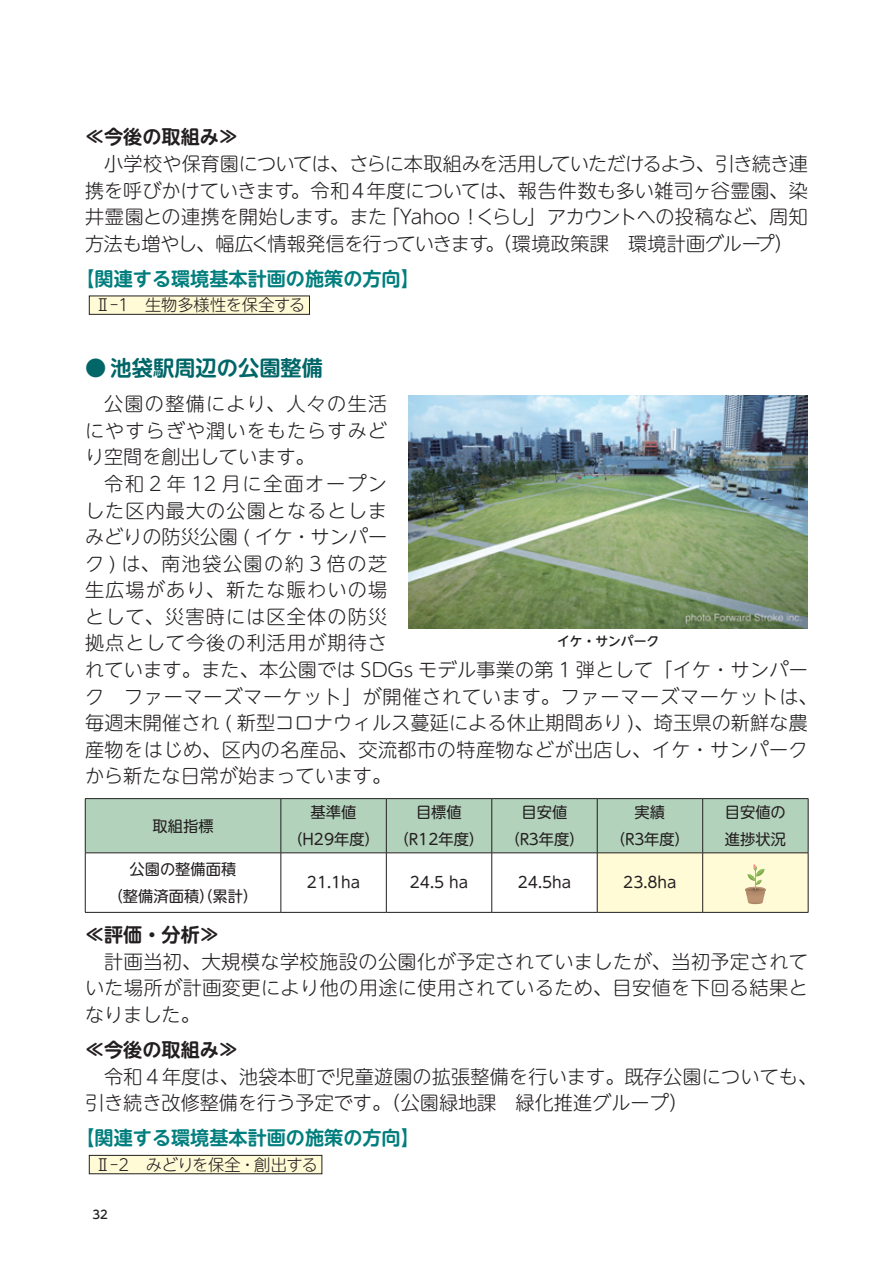
<style>
.page{position:relative;width:893px;height:1263px;background:#fff}
.page>*{position:absolute;margin:0;border:0;box-sizing:border-box;transform-origin:0 0}
.t1{font:700 21.3px "UD Shin M Go Pro De";color:#016668}
.t2{font:300 19.2px/26.5px "UD Shin M Go Pro";letter-spacing:.02em;color:#231f20;text-align:justify}
.t3{font:700 19.2px "UD Shin M Go Pro De";color:#007e7d}
.t4{font:700 19.2px "UD Shin M Go Pro De";color:#231f20}
.t5{font:300 16.2px "UD Shin M Go Pro";letter-spacing:-.025em;color:#231f20}
.t6{font:15.3px/26.5px "UD Shin M Go Pro";color:#231f20;text-align:center}
.t7{font:500 12.9px "UD Shin M Go Pro";color:#231f20}
.t8{font:500 11.7px "UD Shin M Go Pro";color:#231f20}
</style>
<div class="page">
<div style="left:89px;top:1155px;width:233px;height:19px;background:#fffbd6"></div>
<div style="left:89px;top:1155px;width:233px;height:19px;border:1px solid #231f20"></div>
<hr style="left:85px;top:798px;width:196px;height:1px;background:#231f20">
<hr style="left:281px;top:798px;width:105px;height:1px;background:#231f20">
<hr style="left:386px;top:798px;width:106px;height:1px;background:#231f20">
<hr style="left:492px;top:798px;width:105px;height:1px;background:#231f20">
<hr style="left:597px;top:798px;width:106px;height:1px;background:#231f20">
<hr style="left:703px;top:798px;width:105px;height:1px;background:#231f20">
<hr style="left:808px;top:799px;width:1px;height:54px;background:#231f20">
<hr style="left:808px;top:853px;width:1px;height:59px;background:#231f20">
<hr style="left:85px;top:912px;width:196px;height:1px;background:#231f20">
<hr style="left:281px;top:912px;width:105px;height:1px;background:#231f20">
<hr style="left:386px;top:912px;width:106px;height:1px;background:#231f20">
<hr style="left:492px;top:912px;width:105px;height:1px;background:#231f20">
<hr style="left:597px;top:912px;width:106px;height:1px;background:#231f20">
<hr style="left:703px;top:912px;width:105px;height:1px;background:#231f20">
<svg style="left:85px;top:799px;width:723px;height:113px"></svg>
<div style="left:89px;top:296px;width:220px;height:18px;background:#fffbd6"></div>
<div style="left:89px;top:296px;width:221px;height:19px;border:1px solid #231f20"></div>
<img style="left:408px;top:395px;width:400px;height:233px">
<p class="t4" style="left:85px;top:121px;width:155px">≪今後の取組み≫</p>
<p class="t2" style="left:85px;top:149px;width:724px;text-indent:19px">小学校や保育園については、さらに本取組みを活用していただけるよう、引き続き連携を呼びかけていきます。令和４年度については、報告件数も多い雑司ヶ谷霊園、染井霊園との連携を開始します。また「Yahoo！くらし」アカウントへの投稿など、周知方法も増やし、幅広く情報発信を行っていきます。（環境政策課　環境計画グループ）</p>
<p class="t3" style="left:75px;top:263px;width:346px">【関連する環境基本計画の施策の方向】</p>
<p class="t5" style="left:95px;top:292px;width:212px">Ⅱ-1　生物多様性を保全する</p>
<p class="t1" style="left:85px;top:350px;width:240px">● 池袋駅周辺の公園整備</p>
<p class="t2" style="left:85px;top:390px;width:304px;text-indent:19px">公園の整備により、人々の生活にやすらぎや潤いをもたらすみどり空間を創出しています。</p>
<p class="t2" style="left:85px;top:469px;width:734px;text-align:left;text-indent:19px">令和２年 12 月に全面オープン<br>した区内最大の公園となるとしま<br>みどりの防災公園 ( イケ・サンパー<br>ク ) は、南池袋公園の約 3 倍の芝<br>生広場があり、新たな賑わいの場<br>として、災害時には区全体の防災<br>拠点として今後の利活用が期待さ<br>れています。また、本公園では SDGs モデル事業の第 1 弾として「イケ・サンパーク　ファーマーズマーケット」が開催されています。ファーマーズマーケットは、毎週末開催され ( 新型コロナウィルス蔓延による休止期間あり )、埼玉県の新鮮な農産物をはじめ、区内の名産品、交流都市の特産物などが出店し、イケ・サンパークから新たな日常が始まっています。</p>
<p class="t6" style="left:152px;top:812px;width:63px">取組指標</p>
<p class="t7" style="left:557px;top:630px;width:104px">イケ・サンパーク</p>
<p class="t6" style="left:288px;top:798px;width:93px">基準値（H29年度）</p>
<p class="t6" style="left:394px;top:798px;width:91px">目標値（R12年度）</p>
<p class="t6" style="left:505px;top:798px;width:81px">目安値<br>（R３年度）</p>
<p class="t6" style="left:610px;top:798px;width:81px">実績<br>（R３年度）</p>
<p class="t6" style="left:725px;top:798px;width:63px;text-align:left">目安値の進捗状況</p>
<p class="t6" style="left:108px;top:855px;width:151px">公園の整備面積<br>（整備済面積）（累計）</p>
<p class="t6" style="left:307px;top:868px;width:55px">21.1ha</p>
<p class="t6" style="left:410px;top:868px;width:60px">24.5 ha</p>
<p class="t6" style="left:518px;top:868px;width:55px">24.5ha</p>
<p class="t6" style="left:623px;top:868px;width:55px">23.8ha</p>
<p class="t4" style="left:85px;top:919px;width:135px">≪評価・分析≫</p>
<p class="t2" style="left:85px;top:947px;width:725px;text-indent:19px">計画当初、大規模な学校施設の公園化が予定されていましたが、当初予定されていた場所が計画変更により他の用途に使用されているため、目安値を下回る結果となりました。</p>
<p class="t4" style="left:85px;top:1034px;width:155px">≪今後の取組み≫</p>
<p class="t2" style="left:85px;top:1062px;width:734px;text-indent:19px">令和４年度は、池袋本町で児童遊園の拡張整備を行います。既存公園についても、引き続き改修整備を行う予定です。（公園緑地課　緑化推進グループ）</p>
<p class="t3" style="left:75px;top:1122px;width:346px">【関連する環境基本計画の施策の方向】</p>
<p class="t5" style="left:95px;top:1151px;width:224px">Ⅱ-2　 みどりを保全・創出する</p>
<p class="t8" style="left:92px;top:1205px;width:17px">32</p>
</div>
